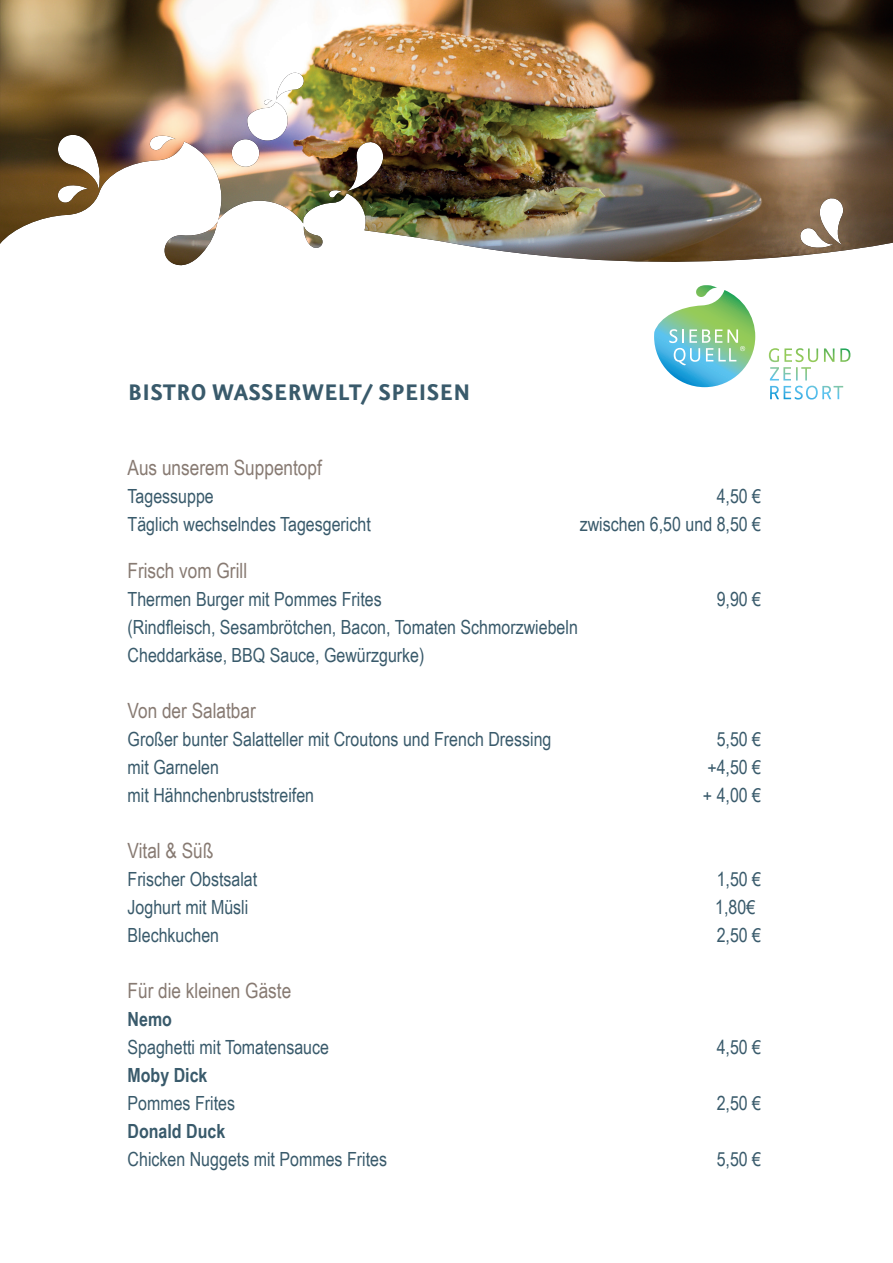
<style>
.page{position:relative;width:893px;height:1263px;background:#fff}
.page>*{position:absolute;margin:0;border:0;box-sizing:border-box;transform-origin:0 0}
.t1{font:700 27px "Eureka Sans OT";letter-spacing:.01em;color:#395a6b}
.t2{font:21px "Arial Narrow";color:#877a72}
.t3{font:19.5px/28px "Arial Narrow";color:#395a6b}
.t4{font:700 19.5px "Arial Narrow";color:#395a6b}
</style>
<div class="page">
<svg style="left:654px;top:286px;width:101px;height:101px"></svg>
<svg style="left:769px;top:348px;width:81px;height:51px"></svg>
<img style="left:0;top:0;width:893px;height:266px">
<h1 class="t1" style="left:128px;top:378px;width:344px">BISTRO WASSERWELT/ SPEISEN</h1>
<p class="t2" style="left:128px;top:452px;width:196px">Aus unserem Suppentopf</p>
<p class="t3" style="left:128px;top:481px;width:88px">Tagessuppe</p>
<p class="t3" style="left:717px;top:481px;width:46px">4,50 €</p>
<p class="t3" style="left:128px;top:509px;width:245px">Täglich wechselndes Tagesgericht</p>
<p class="t3" style="left:580px;top:509px;width:183px">zwischen 6,50 und 8,50 €</p>
<p class="t2" style="left:128px;top:555px;width:121px">Frisch vom Grill</p>
<p class="t3" style="left:128px;top:584px;width:256px">Thermen Burger mit Pommes Frites</p>
<p class="t3" style="left:717px;top:584px;width:46px">9,90 €</p>
<p class="t3" style="left:128px;top:612px;width:452px">(Rindfleisch, Sesambrötchen, Bacon, Tomaten Schmorzwiebeln<br>Cheddarkäse, BBQ Sauce, Gewürzgurke)</p>
<p class="t2" style="left:128px;top:695px;width:130px">Von der Salatbar</p>
<p class="t3" style="left:128px;top:724px;width:425px">Großer bunter Salatteller mit Croutons und French Dressing</p>
<p class="t3" style="left:717px;top:724px;width:46px">5,50 €</p>
<p class="t3" style="left:128px;top:752px;width:93px">mit Garnelen</p>
<p class="t3" style="left:707px;top:752px;width:55px">+4,50 €</p>
<p class="t3" style="left:128px;top:780px;width:188px">mit Hähnchenbruststreifen</p>
<p class="t3" style="left:703px;top:780px;width:60px">+ 4,00 €</p>
<p class="t2" style="left:128px;top:835px;width:87px">Vital &amp; Süß</p>
<p class="t3" style="left:128px;top:864px;width:131px">Frischer Obstsalat</p>
<p class="t3" style="left:717px;top:864px;width:46px">1,50 €</p>
<p class="t3" style="left:128px;top:892px;width:122px">Joghurt mit Müsli</p>
<p class="t3" style="left:715px;top:892px;width:42px">1,80€</p>
<p class="t3" style="left:128px;top:920px;width:93px">Blechkuchen</p>
<p class="t3" style="left:717px;top:920px;width:46px">2,50 €</p>
<p class="t2" style="left:128px;top:975px;width:165px">Für die kleinen Gäste</p>
<p class="t4" style="left:128px;top:1004px;width:46px">Nemo</p>
<p class="t3" style="left:128px;top:1032px;width:203px">Spaghetti mit Tomatensauce</p>
<p class="t3" style="left:717px;top:1032px;width:46px">4,50 €</p>
<p class="t4" style="left:128px;top:1060px;width:81px">Moby Dick</p>
<p class="t3" style="left:128px;top:1088px;width:109px">Pommes Frites</p>
<p class="t3" style="left:717px;top:1088px;width:46px">2,50 €</p>
<p class="t4" style="left:128px;top:1116px;width:99px">Donald Duck</p>
<p class="t3" style="left:128px;top:1144px;width:261px">Chicken Nuggets mit Pommes Frites</p>
<p class="t3" style="left:717px;top:1144px;width:46px">5,50 €</p>
</div>
